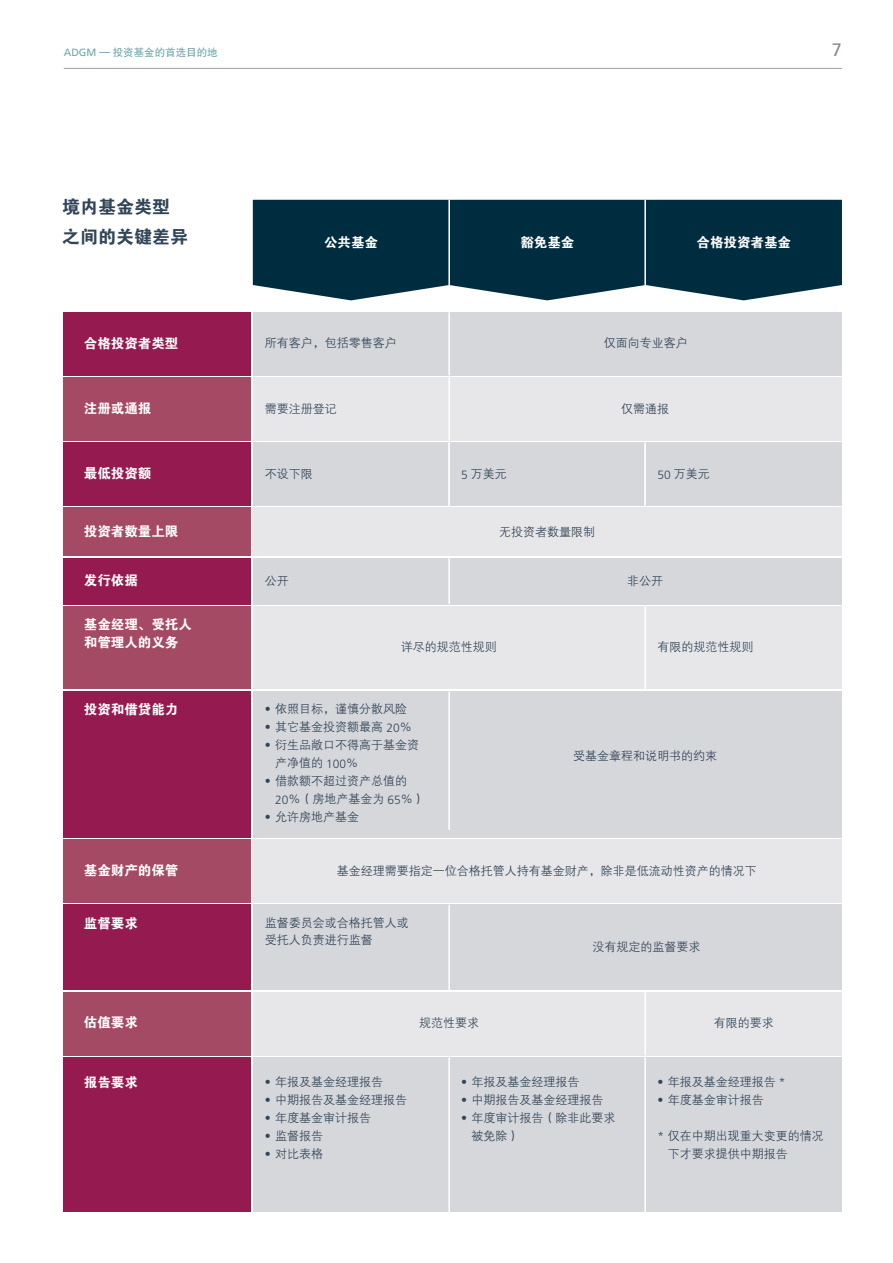
<style>
.page{position:relative;width:893px;height:1263px;background:#fff}
.page>*{position:absolute;margin:0;border:0;box-sizing:border-box;transform-origin:0 0}
.t1{font:18px/30px "FZDHTK GBK1 0";color:#304557}
.t2{font:18px "Frutiger";color:#848a97}
.t3{font:13.5px/18px "FZDHTK GBK1 0";color:#fff}
.t4{font:12px/18px "FZZDXK GBK1 0";color:#304557}
.t5{font:10.5px "FZHTK GBK1 0";color:#6ea5ae}
.s1{font-family:"Frutiger"}
.s2{font-family:"Frutiger";font-weight:300}
</style>
<div class="page">
<hr style="left:64px;top:68px;width:778px;height:1px;background:#9da1ac">
<div style="left:253px;top:312px;width:196px;height:63px;background:#d6d7db"></div>
<div style="left:253px;top:377px;width:196px;height:63px;background:#e7e7e9"></div>
<div style="left:64px;top:312px;width:187px;height:63px;background:#951a4f"></div>
<div style="left:64px;top:377px;width:187px;height:63px;background:#a54a65"></div>
<div style="left:449px;top:312px;width:393px;height:63px;background:#d6d7db"></div>
<div style="left:449px;top:377px;width:393px;height:63px;background:#e7e7e9"></div>
<svg style="left:253px;top:200px;width:589px;height:100px;background:#123b4c"></svg>
<div style="left:253px;top:443px;width:196px;height:63px;background:#d6d7db"></div>
<div style="left:64px;top:443px;width:187px;height:63px;background:#951a4f"></div>
<div style="left:449px;top:443px;width:197px;height:63px;background:#d6d7db"></div>
<div style="left:646px;top:443px;width:196px;height:63px;background:#d6d7db"></div>
<div style="left:253px;top:508px;width:589px;height:48px;background:#e7e7e9"></div>
<div style="left:64px;top:508px;width:187px;height:48px;background:#a54a65"></div>
<div style="left:253px;top:558px;width:196px;height:46px;background:#d6d7db"></div>
<div style="left:64px;top:558px;width:187px;height:46px;background:#951a4f"></div>
<div style="left:449px;top:558px;width:393px;height:46px;background:#d6d7db"></div>
<div style="left:253px;top:839px;width:589px;height:64px;background:#e7e7e9"></div>
<div style="left:64px;top:839px;width:187px;height:64px;background:#a54a65"></div>
<div style="left:253px;top:992px;width:394px;height:63px;background:#e7e7e9"></div>
<div style="left:64px;top:992px;width:187px;height:63px;background:#a54a65"></div>
<div style="left:647px;top:992px;width:195px;height:63px;background:#e7e7e9"></div>
<div style="left:253px;top:1057px;width:196px;height:155px;background:#d6d7db"></div>
<div style="left:64px;top:1057px;width:187px;height:155px;background:#951a4f"></div>
<div style="left:449px;top:1057px;width:197px;height:155px;background:#d6d7db"></div>
<div style="left:646px;top:1057px;width:196px;height:155px;background:#d6d7db"></div>
<div style="left:253px;top:905px;width:196px;height:85px;background:#d6d7db"></div>
<div style="left:64px;top:905px;width:187px;height:85px;background:#951a4f"></div>
<div style="left:449px;top:905px;width:393px;height:85px;background:#d6d7db"></div>
<div style="left:253px;top:606px;width:391px;height:83px;background:#e7e7e9"></div>
<div style="left:64px;top:606px;width:187px;height:83px;background:#a54a65"></div>
<div style="left:646px;top:606px;width:196px;height:83px;background:#e7e7e9"></div>
<div style="left:253px;top:691px;width:196px;height:146px;background:#d6d7db"></div>
<div style="left:64px;top:691px;width:187px;height:146px;background:#951a4f"></div>
<div style="left:449px;top:691px;width:393px;height:146px;background:#d6d7db"></div>
<hr style="left:644px;top:200px;width:2px;height:95px;background:#fff">
<hr style="left:448px;top:200px;width:2px;height:95px;background:#fff">
<hr style="left:448px;top:312px;width:2px;height:63px;background:#fff">
<hr style="left:448px;top:377px;width:2px;height:63px;background:#fff">
<hr style="left:644px;top:443px;width:2px;height:63px;background:#fff">
<hr style="left:448px;top:443px;width:2px;height:63px;background:#fff">
<hr style="left:448px;top:558px;width:2px;height:46px;background:#fff">
<hr style="left:448px;top:691px;width:2px;height:139px;background:#fff">
<hr style="left:448px;top:905px;width:2px;height:85px;background:#fff">
<hr style="left:644px;top:992px;width:2px;height:63px;background:#fff">
<hr style="left:644px;top:1057px;width:2px;height:155px;background:#fff">
<hr style="left:448px;top:1057px;width:2px;height:155px;background:#fff">
<p class="t5" style="left:64px;top:47px;width:155px"><span class="s1">ADGM</span> — 投资基金的首选目的地</p>
<h1 class="t2" style="left:832px;top:40px;width:12px">7</h1>
<h1 class="t1" style="left:62px;top:192px;width:128px">境内基金类型之间的关键差异</h1>
<p class="t3" style="left:324px;top:233px;width:55px">公共基金</p>
<p class="t3" style="left:520px;top:233px;width:55px">豁免基金</p>
<p class="t3" style="left:696px;top:233px;width:96px">合格投资者基金</p>
<p class="t3" style="left:84px;top:335px;width:96px">合格投资者类型</p>
<p class="t4" style="left:265px;top:334px;width:133px">所有客户，包括零售客户</p>
<p class="t4" style="left:604px;top:334px;width:85px">仅面向专业客户</p>
<p class="t3" style="left:84px;top:400px;width:69px">注册或通报</p>
<p class="t4" style="left:265px;top:400px;width:73px">需要注册登记</p>
<p class="t4" style="left:621px;top:400px;width:49px">仅需通报</p>
<p class="t3" style="left:84px;top:465px;width:69px">最低投资额</p>
<p class="t4" style="left:265px;top:465px;width:49px">不设下限</p>
<p class="t4" style="left:461px;top:465px;width:47px"><span class="s2">5</span> 万美元</p>
<p class="t4" style="left:657px;top:465px;width:54px"><span class="s2">50</span> 万美元</p>
<p class="t3" style="left:84px;top:522px;width:96px">投资者数量上限</p>
<p class="t3" style="left:84px;top:572px;width:55px">发行依据</p>
<p class="t3" style="left:84px;top:616px;width:109px">基金经理、受托人和管理人的义务</p>
<p class="t4" style="left:265px;top:572px;width:25px">公开</p>
<p class="t4" style="left:499px;top:523px;width:97px">无投资者数量限制</p>
<p class="t4" style="left:401px;top:638px;width:97px">详尽的规范性规则</p>
<p class="t4" style="left:627px;top:572px;width:37px">非公开</p>
<p class="t4" style="left:657px;top:638px;width:97px">有限的规范性规则</p>
<p class="t3" style="left:84px;top:701px;width:96px">投资和借贷能力</p>
<p class="t4" style="left:265px;top:700px;width:144px"><span class="s2">•</span> 依照目标，谨慎分散风险</p>
<p class="t4" style="left:265px;top:718px;width:149px"><span class="s2">•</span> 其它基金投资额最高 <span class="s2">20%</span></p>
<p class="t4" style="left:275px;top:736px;width:145px;text-indent:-10px"><span class="s2">•</span> 衍生品敞口不得高于基金资产净值的 <span class="s2">100%</span></p>
<p class="t4" style="left:275px;top:772px;width:151px;text-indent:-10px"><span class="s2">•</span> 借款额不超过资产总值的<br><span class="s2">20%</span>（房地产基金为 <span class="s2">65%</span>）</p>
<p class="t4" style="left:265px;top:808px;width:96px"><span class="s2">•</span> 允许房地产基金</p>
<p class="t4" style="left:573px;top:747px;width:145px">受基金章程和说明书的约束</p>
<p class="t3" style="left:84px;top:862px;width:96px">基金财产的保管</p>
<p class="t3" style="left:84px;top:914px;width:55px">监督要求</p>
<p class="t4" style="left:337px;top:862px;width:421px">基金经理需要指定一位合格托管人持有基金财产，除非是低流动性资产的情况下</p>
<p class="t4" style="left:265px;top:914px;width:145px;line-height:17.2px">监督委员会或合格托管人或受托人负责进行监督</p>
<p class="t4" style="left:593px;top:938px;width:109px">没有规定的监督要求</p>
<p class="t3" style="left:84px;top:1014px;width:55px">估值要求</p>
<p class="t4" style="left:419px;top:1014px;width:61px">规范性要求</p>
<p class="t4" style="left:714px;top:1014px;width:62px">有限的要求</p>
<p class="t3" style="left:84px;top:1073px;width:55px">报告要求</p>
<p class="t4" style="left:265px;top:1072px;width:120px"><span class="s2">•</span> 年报及基金经理报告</p>
<p class="t4" style="left:265px;top:1090px;width:144px"><span class="s2">•</span> 中期报告及基金经理报告</p>
<p class="t4" style="left:265px;top:1108px;width:108px"><span class="s2">•</span> 年度基金审计报告</p>
<p class="t4" style="left:265px;top:1126px;width:60px"><span class="s2">•</span> 监督报告</p>
<p class="t4" style="left:265px;top:1144px;width:60px"><span class="s2">•</span> 对比表格</p>
<p class="t4" style="left:461px;top:1072px;width:120px"><span class="s2">•</span> 年报及基金经理报告</p>
<p class="t4" style="left:461px;top:1090px;width:144px"><span class="s2">•</span> 中期报告及基金经理报告</p>
<p class="t4" style="left:471px;top:1108px;width:145px;text-indent:-10px"><span class="s2">•</span> 年度审计报告（除非此要求被免除）</p>
<p class="t4" style="left:657px;top:1072px;width:130px"><span class="s2">•</span> 年报及基金经理报告 <span class="s2">*</span></p>
<p class="t4" style="left:657px;top:1090px;width:108px"><span class="s2">•</span> 年度基金审计报告</p>
<p class="t4" style="left:668px;top:1126px;width:157px;text-indent:-10px"><span class="s2">*</span> 仅在中期出现重大变更的情况下才要求提供中期报告</p>
</div>
